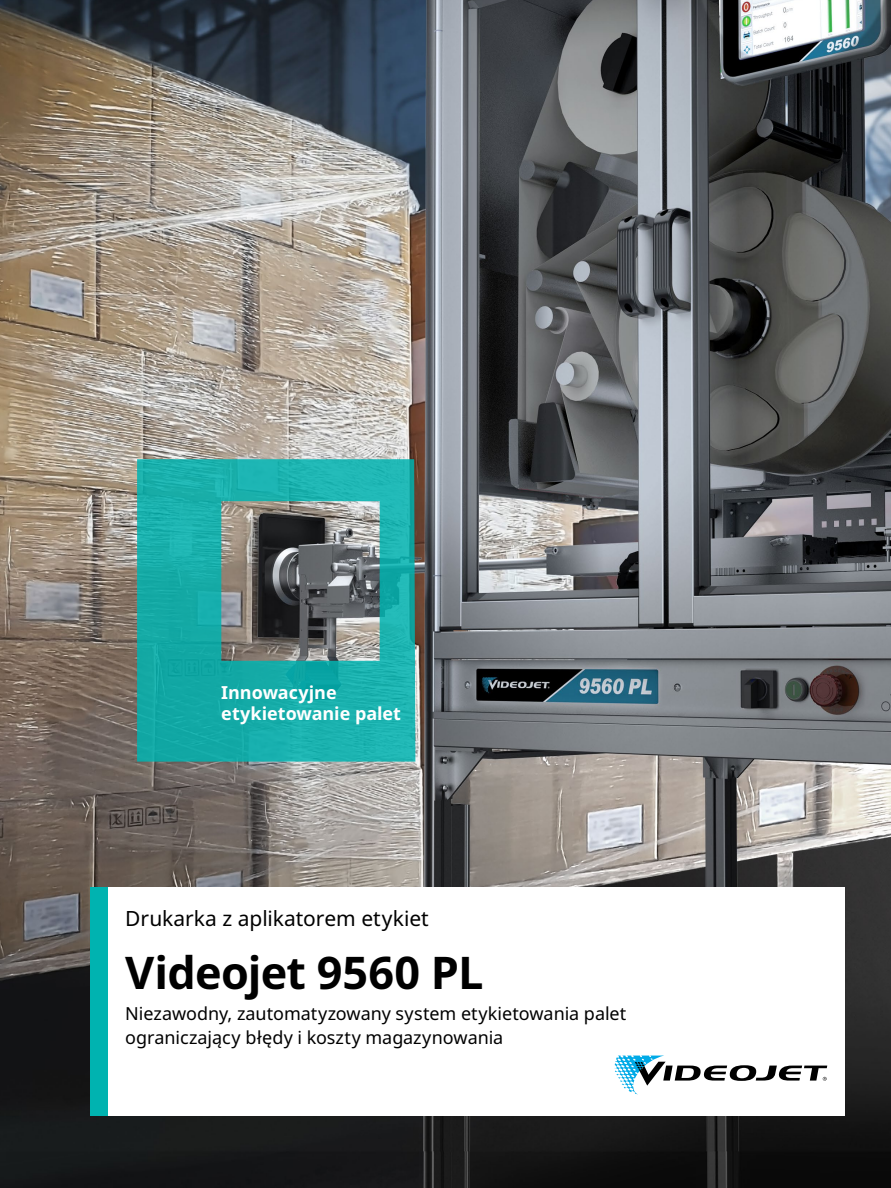
<style>
.page{position:relative;width:891px;height:1188px;background:#fff}
.page>*{position:absolute;margin:0;border:0;box-sizing:border-box;transform-origin:0 0}
.brochure_title{font:700 45px "Noto Sans";letter-spacing:-.015em;color:#000}
.technology_segment{font:21px "Noto Sans";color:#000}
.technology_segment-2{font:18px/24px "Noto Sans";letter-spacing:-.005em;color:#000}
.marked_advantage{font:700 18px/21px "Noto Sans";letter-spacing:-.005em;color:#fff}
</style>
<div class="page">
<img style="left:0;top:0;width:891px;height:1188px">
<div style="left:108px;top:887px;width:737px;height:229px;background:#fff"></div>
<div style="left:91px;top:887px;width:17px;height:229px;background:#00b3b0"></div>
<svg style="left:615px;top:1056px;width:212px;height:38px"></svg>
<svg style="left:137px;top:459px;width:278px;height:303px;background:#349c99"></svg>
<p class="marked_advantage" style="left:221px;top:682px;width:181px">Innowacyjne etykietowanie palet</p>
<p class="technology_segment" style="left:125px;top:904px;width:305px">Drukarka z aplikatorem etykiet</p>
<p class="brochure_title" style="left:125px;top:941px;width:360px">Videojet 9560 PL</p>
<p class="technology_segment-2" style="left:125px;top:1001px;width:503px">Niezawodny, zautomatyzowany system etykietowania palet ograniczający błędy i koszty magazynowania</p>
</div>
